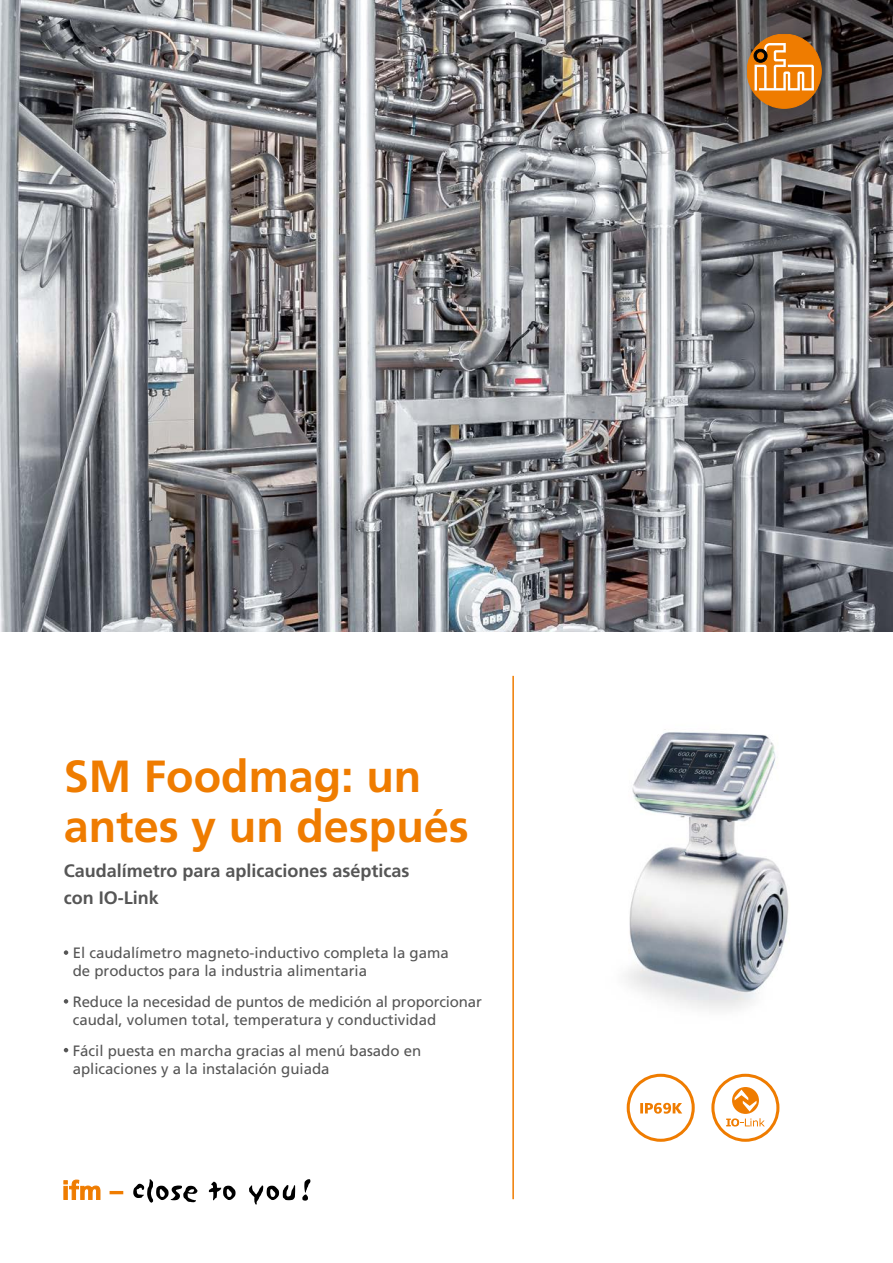
<style>
.page{position:relative;width:893px;height:1263px;background:#fff}
.page>*{position:absolute;margin:0;border:0;box-sizing:border-box;transform-origin:0 0}
.Titel_Headline_30pt{font:700 45px/49.5px "Frutiger LT Com";color:#ef7c00}
.Titel_Subheadline_12pt{font:700 18px/27px "Frutiger LT Com";color:#565656}
.Features{font:15px/18px "Frutiger LT Com";color:#565656}
</style>
<div class="page">
<img style="left:0;top:0;width:893px;height:631px">
<img style="left:626px;top:729px;width:163px;height:281px">
<svg style="left:64px;top:1180px;width:36px;height:20px"></svg>
<svg style="left:110px;top:1191px;width:13px;height:3px"></svg>
<svg style="left:133px;top:1179px;width:64px;height:24px"></svg>
<svg style="left:209px;top:1182px;width:27px;height:18px"></svg>
<svg style="left:249px;top:1185px;width:46px;height:19px"></svg>
<svg style="left:302px;top:1179px;width:8px;height:22px"></svg>
<hr style="left:512px;top:676px;width:2px;height:523px;background:#ef7c00">
<svg style="left:657px;top:0;width:236px;height:187px;background:#685c53"></svg>
<svg style="left:64px;top:950px;width:4px;height:5px"></svg>
<svg style="left:64px;top:999px;width:4px;height:4px"></svg>
<svg style="left:64px;top:1048px;width:4px;height:4px"></svg>
<svg style="left:627px;top:1074px;width:68px;height:68px"></svg>
<svg style="left:711px;top:1074px;width:68px;height:68px"></svg>
<p class="Titel_Headline_30pt" style="left:64px;top:752px;width:407px">SM Foodmag: un antes y un después</p>
<p class="Titel_Subheadline_12pt" style="left:64px;top:858px;width:347px">Caudalímetro para aplicaciones asépticas con IO-Link</p>
<p class="Features" style="left:73px;top:944px;width:377px">El caudalímetro magneto-inductivo completa la gama de productos para la industria alimentaria</p>
<p class="Features" style="left:73px;top:993px;width:411px">Reduce la necesidad de puntos de medición al proporcionar caudal, volumen total, temperatura y conductividad</p>
<p class="Features" style="left:73px;top:1041px;width:350px">Fácil puesta en marcha gracias al menú basado en aplicaciones y a la instalación guiada</p>
</div>
